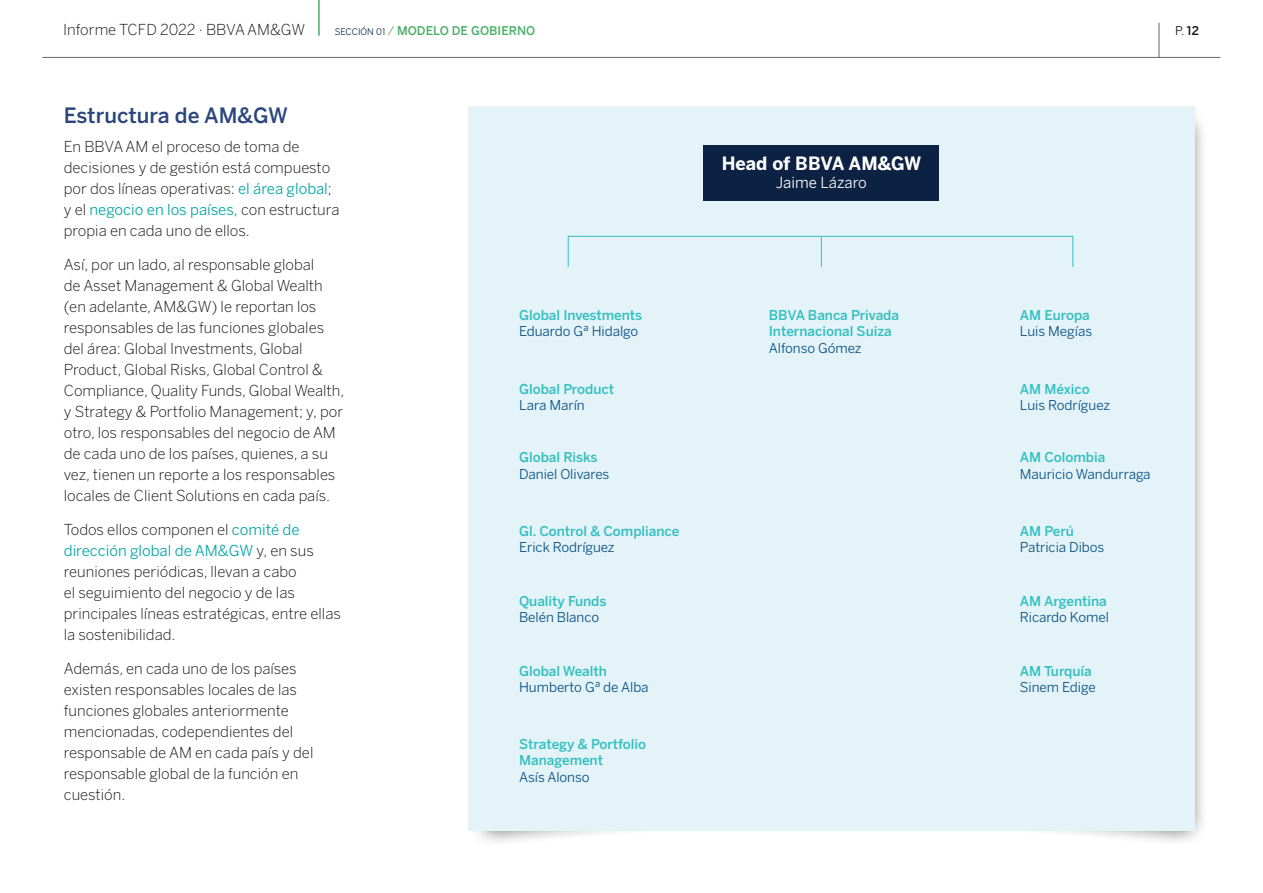
<style>
.page{position:relative;width:1263px;height:893px;background:#fff}
.page>*{position:absolute;margin:0;border:0;box-sizing:border-box;transform-origin:0 0}
.Titulo_3{font:500 21px "Benton Sans BBVA";color:#2a467c}
.t1{font:700 18px "BBVA Benton Sans";letter-spacing:-.005em;color:#fff}
.Párrafo{font:300 15px/21px "Benton Sans BBVA";color:#121212}
.t2{font:15px "BBVA Benton Sans";color:#fff}
.t3{font:500 13.5px/16.2px "Benton Sans BBVA";letter-spacing:-.005em;color:#33bfc1}
.t4{font:13.5px/16.2px "Benton Sans BBVA";letter-spacing:-.005em;color:#034e85}
.t5{font:500 12px "Benton Sans BBVA";color:#48ae64}
.t6{font:12px "Benton Sans BBVA";color:#121212}
.s1{font-weight:400;font-size:9px;color:#072146}
.s2{font-weight:400}
.s3{font-weight:500}
.s4{font-weight:400;color:#02a5a5}
.s5{font-weight:400;color:#034e85}
.s6{font-weight:500;color:#33bfc1}
</style>
<div class="page">
<div style="left:468px;top:105px;width:740px;height:743px;background:#000;opacity:.8"></div>
<div style="left:468px;top:106px;width:727px;height:724px;background:#e4f3f7"></div>
<div style="left:703px;top:145px;width:236px;height:56px;background:#0d2143"></div>
<div style="left:568px;top:236px;width:505px;height:31px;border:1px solid #33bfc1"></div>
<hr style="left:821px;top:236px;width:1px;height:31px;background:#33bfc1">
<hr style="left:43px;top:57px;width:1177px;height:1px;background:#666">
<hr style="left:1159px;top:23px;width:1px;height:34px;background:#666">
<hr style="left:318px;top:0;width:2px;height:36px;background:#48ae64">
<p class="Párrafo" style="left:63px;top:19px;width:243px">Informe TCFD 2022 · BBVA AM&amp;GW</p>
<p class="t5" style="left:335px;top:23px;width:202px"><span class="s1">SECCIÓN 01</span> <span class="s2">/</span> MODELO DE GOBIERNO</p>
<p class="t6" style="left:1175px;top:23px;width:26px">P. <span class="s3">12</span></p>
<p class="Titulo_3" style="left:64px;top:102px;width:226px">Estructura de AM&amp;GW</p>
<p class="Párrafo" style="left:64px;top:136px;width:277px">En BBVA AM el proceso de toma de decisiones y de gestión está compuesto por dos líneas operativas: <span class="s4">el área global</span>; y el <span class="s4">negocio en los países,</span> con estructura propia en cada uno de ellos.</p>
<p class="Párrafo" style="left:64px;top:254px;width:282px">Así, por un lado, al responsable global<br>de Asset Management &amp; Global Wealth (en adelante, AM&amp;GW) le reportan los responsables de las funciones globales del área: Global Investments, Global Product, Global Risks, Global Control &amp; Compliance, Quality Funds, Global Wealth, y Strategy &amp; Portfolio Management; y, por otro, los responsables del negocio de AM de cada uno de los países, quienes, a su vez, tienen un reporte a los responsables locales de Client Solutions en cada país.</p>
<p class="Párrafo" style="left:64px;top:519px;width:279px">Todos ellos componen el <span class="s4">comité de dirección global de AM&amp;GW</span> y, en sus reuniones periódicas, llevan a cabo<br>el seguimiento del negocio y de las principales líneas estratégicas, entre ellas la sostenibilidad.</p>
<p class="Párrafo" style="left:64px;top:658px;width:251px">Además, en cada uno de los países existen responsables locales de las funciones globales anteriormente mencionadas, codependientes del responsable de AM en cada país y del responsable global de la función en cuestión.</p>
<p class="t1" style="left:722px;top:153px;width:201px">Head of BBVA AM&amp;GW</p>
<p class="t2" style="left:776px;top:174px;width:93px">Jaime Lázaro</p>
<p class="t3" style="left:519px;top:307px;width:125px">Global Investments<br><span class="s5">Eduardo Gª Hidalgo</span></p>
<p class="t3" style="left:769px;top:307px;width:132px">BBVA Banca Privada<br>Internacional Suiza<br><span class="s5">Alfonso Gómez</span></p>
<p class="t4" style="left:1020px;top:307px;width:74px"><span class="s6">AM Europa<br></span>Luis Megías</p>
<p class="t3" style="left:519px;top:381px;width:97px">Global Product<br><span class="s5">Lara Marín</span></p>
<p class="t4" style="left:519px;top:449px;width:92px"><span class="s6">Global Risks<br></span>Daniel Olivares</p>
<p class="t4" style="left:1020px;top:381px;width:92px"><span class="s6">AM México<br></span>Luis Rodríguez</p>
<p class="t4" style="left:1020px;top:449px;width:132px"><span class="s6">AM Colombia<br></span>Mauricio Wandurraga</p>
<p class="t3" style="left:519px;top:523px;width:162px">Gl. Control &amp; Compliance<br><span class="s5">Erick Rodríguez</span></p>
<p class="t4" style="left:1020px;top:523px;width:86px"><span class="s6">AM Perú<br></span>Patricia Dibos</p>
<p class="t3" style="left:519px;top:593px;width:89px">Quality Funds<br><span class="s5">Belén Blanco</span></p>
<p class="t4" style="left:1020px;top:593px;width:91px"><span class="s6">AM Argentina<br></span>Ricardo Komel</p>
<p class="t4" style="left:519px;top:663px;width:131px"><span class="s6">Global Wealth<br></span>Humberto Gª de Alba</p>
<p class="t4" style="left:1020px;top:663px;width:77px"><span class="s6">AM Turquía<br></span>Sinem Edige</p>
<p class="t3" style="left:519px;top:736px;width:129px">Strategy &amp; Portfolio<br>Management<br><span class="s5">Asís Alonso</span></p>
</div>
